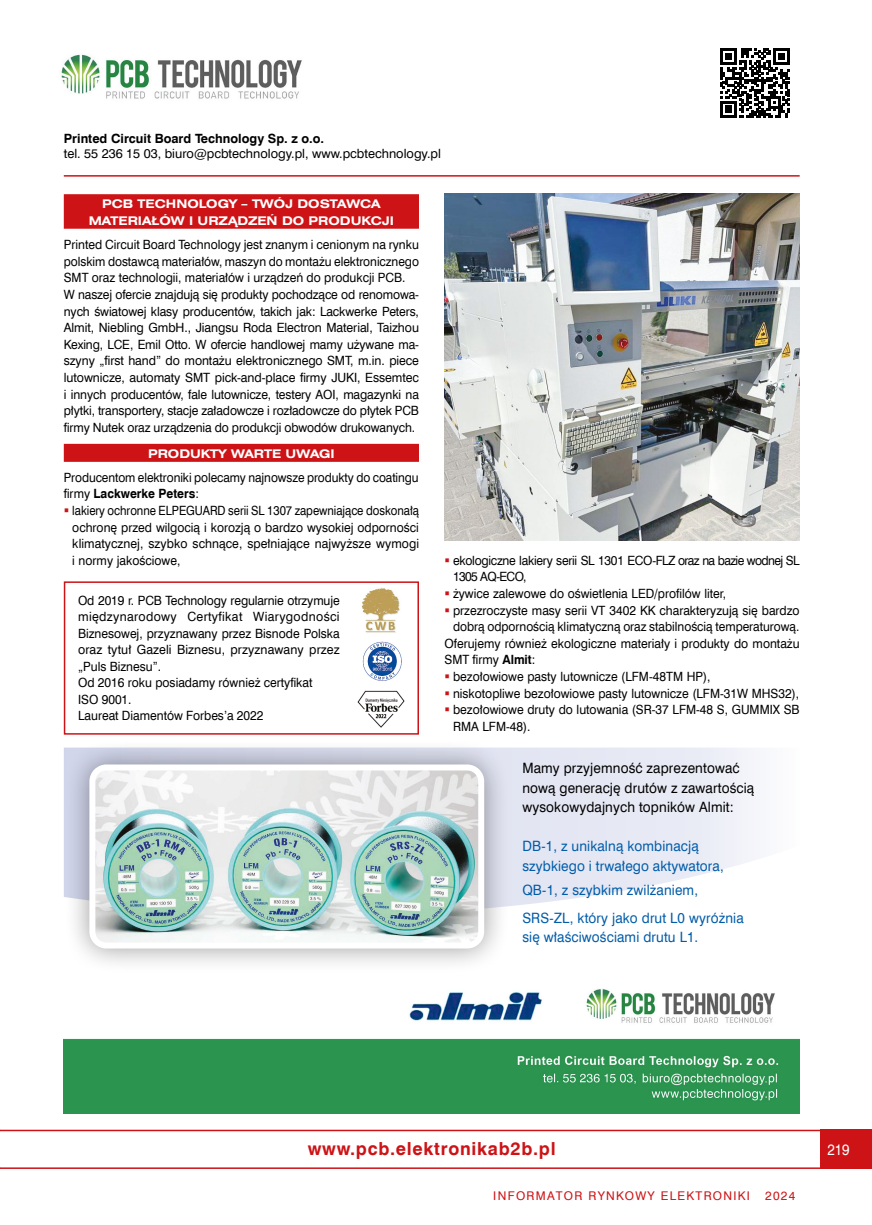
<style>
.page{position:relative;width:872px;height:1225px;background:#fff}
.page>*{position:absolute;margin:0;border:0;box-sizing:border-box;transform-origin:0 0}
.t1{font:700 18px "Swis 721 EU";letter-spacing:.04em;color:#cd1316}
.t2{font:15px "Swis 721 EU";color:#fff;scale:.9 1}
.t3{font:14.25px/19.5px "Swis 721 EU";letter-spacing:.01em;color:#005ca9;scale:.95 1}
.t4{font:14.25px/19.5px "Swis 721 EU";letter-spacing:.01em;color:#000;scale:.95 1}
.t5{font:12.75px/16.6px "Swis 721 EU";color:#000;scale:.95 1}
.t6{font:12.75px/16.6px "Swis 721 EU";color:#000;text-align:justify;scale:.89 1}
.t7{font:12.75px/16.6px "Swis 721 EU";color:#000;scale:.93 1}
.t8{font:12.75px "Swis 721 EU";color:#000}
.t9{font:12.75px "Swis 721 EU";color:#000;scale:.94 1}
.t10{font:12.75px "Swis 721 EU";letter-spacing:-.02em;color:#000;scale:.95 1}
.t11{font:700 12.75px "Swis 721 EU";color:#000}
.t12{font:12.75px "Swis 721 EU";letter-spacing:-.05em;color:#000;scale:.95 1}
.t13{font:700 12px/16.6px "Swis 721 Ex EU";color:#fff;text-align:center}
.t14{font:12px "Swis 721 EU";letter-spacing:.11em;color:#cd1316}
.s1{font-weight:700}
</style>
<div class="page">
<div style="left:821px;top:1129px;width:51px;height:40px;background:#cd1316"></div>
<hr style="left:64px;top:175px;width:735px;height:2px;background:#cd1316">
<hr style="left:0;top:1129px;width:821px;height:2px;background:#cd1316">
<hr style="left:0;top:1167px;width:821px;height:2px;background:#cd1316">
<div style="left:64px;top:194px;width:355px;height:35px;background:#cd1316"></div>
<div style="left:64px;top:444px;width:355px;height:18px;background:#cd1316"></div>
<svg style="left:720px;top:48px;width:70px;height:70px"></svg>
<div style="left:64px;top:581px;width:355px;height:153px;border:2px solid #cd1316"></div>
<img style="left:64px;top:989px;width:735px;height:124px">
<img style="left:361px;top:588px;width:39px;height:45px">
<img style="left:362px;top:641px;width:40px;height:40px">
<img style="left:61px;top:54px;width:241px;height:45px">
<img style="left:357px;top:690px;width:48px;height:37px">
<img style="left:444px;top:193px;width:355px;height:348px">
<svg style="left:510px;top:747px;width:244px;height:159px;fill:#e7e9f4"></svg>
<div style="left:64px;top:738px;width:446px;height:236px;background:#000;opacity:.4"></div>
<img style="left:92px;top:767px;width:389px;height:178px">
<div style="left:89px;top:764px;width:395px;height:184px;border:6px solid #fff;border-radius:14px"></div>
<p class="t11" style="left:64px;top:130px;width:262px">Printed Circuit Board Technology Sp. z o.o.</p>
<p class="t8" style="left:64px;top:146px;width:379px">tel. 55 236 15 03, biuro@pcbtechnology.pl, www.pcbtechnology.pl</p>
<p class="t13" style="left:89px;top:196px;width:307px">PCB TECHNOLOGY – TWÓJ DOSTAWCA<br>MATERIAŁÓW I URZĄDZEŃ DO PRODUKCJI</p>
<p class="t5" style="left:64px;top:237px;width:375px">Printed Circuit Board Technology jest znanym i cenionym na rynku polskim dostawcą materiałów, maszyn do montażu elektronicznego SMT oraz technologii, materiałów i urządzeń do produkcji PCB.<br>W naszej ofercie znajdują się produkty pochodzące od renomowa&shy;nych światowej klasy producentów, takich jak: Lackwerke Peters, Almit, Niebling GmbH., Jiangsu Roda Electron Material, Taizhou Kexing, LCE, Emil Otto. W ofercie handlowej mamy używane ma&shy;szyny „first hand” do montażu elektronicznego SMT, m.in. piece lutownicze, automaty SMT pick-and-place firmy JUKI, Essemtec i innych producentów, fale lutownicze, testery AOI, magazynki na płytki, transportery, stacje załadowcze i rozładowcze do płytek PCB firmy Nutek oraz urządzenia do produkcji obwodów drukowanych.</p>
<p class="t13" style="left:148px;top:445px;width:188px">PRODUKTY WARTE UWAGI</p>
<p class="t7" style="left:64px;top:469px;width:383px">Producentom elektroniki polecamy najnowsze produkty do coatingu firmy <span class="s1">Lackwerke Peters</span>:</p>
<p class="t6" style="left:72px;top:502px;width:391px">lakiery ochronne ELPEGUARD serii SL 1307 zapewniające doskonałą ochronę przed wilgocią i korozją o bardzo wysokiej odporności klimatycznej, szybko schnące, spełniające najwyższe wymogi i normy jakościowe,</p>
<p class="t10" style="left:453px;top:552px;width:366px">ekologiczne lakiery serii SL 1301 ECO-FLZ oraz na bazie wodnej SL</p>
<p class="t12" style="left:453px;top:569px;width:79px">1305 AQ-ECO,</p>
<p class="t5" style="left:453px;top:585px;width:289px">żywice zalewowe do oświetlenia LED/profilów liter,</p>
<p class="t5" style="left:453px;top:602px;width:366px">przezroczyste masy serii VT 3402 KK charakteryzują się bardzo</p>
<p class="t9" style="left:453px;top:619px;width:370px">dobrą odpornością klimatyczną oraz stabilnością temperaturową.</p>
<p class="t5" style="left:444px;top:635px;width:375px">Oferujemy również ekologiczne materiały i produkty do montażu</p>
<p class="t5" style="left:444px;top:652px;width:97px">SMT firmy <span class="s1">Almit</span>:</p>
<p class="t5" style="left:453px;top:668px;width:272px">bezołowiowe pasty lutownicze (LFM-48TM HP),</p>
<p class="t5" style="left:453px;top:685px;width:366px">niskotopliwe bezołowiowe pasty lutownicze (LFM-31W MHS32),</p>
<p class="t5" style="left:453px;top:702px;width:366px">bezołowiowe druty do lutowania (SR-37 LFM-48 S, GUMMIX SB</p>
<p class="t5" style="left:453px;top:718px;width:83px">RMA LFM-48).</p>
<p class="t5" style="left:78px;top:592px;width:277px">Od 2019 r. PCB Technology regularnie otrzymuje międzynarodowy Certyfikat Wiarygodności Biznesowej, przyznawany przez Bisnode Polska oraz tytuł Gazeli Biznesu, przyznawany przez „Puls Biznesu”.<br>Od 2016 roku posiadamy również certyfikat<br>ISO 9001.<br>Laureat Diamentów Forbes’a 2022</p>
<p class="t4" style="left:522px;top:759px;width:246px">Mamy przyjemność zaprezentować nową generację drutów z zawartością wysokowydajnych topników Almit:</p>
<p class="t3" style="left:522px;top:837px;width:213px">DB-1, z unikalną kombinacją szybkiego i trwałego aktywatora,</p>
<p class="t3" style="left:522px;top:876px;width:234px;line-height:28px">QB-1, z szybkim zwilżaniem,<br>SRS-ZL, który jako drut L0 wyróżnia</p>
<p class="t3" style="left:522px;top:927px;width:187px">się właściwościami drutu L1.</p>
<h1 class="t1" style="left:308px;top:1137px;width:249px">www.pcb.elektronikab2b.pl</h1>
<p class="t2" style="left:827px;top:1140px;width:26px">219</p>
<p class="t14" style="left:493px;top:1188px;width:258px">INFORMATOR RYNKOWY ELEKTRONIKI</p>
<p class="t14" style="left:765px;top:1188px;width:32px">2024</p>
</div>
